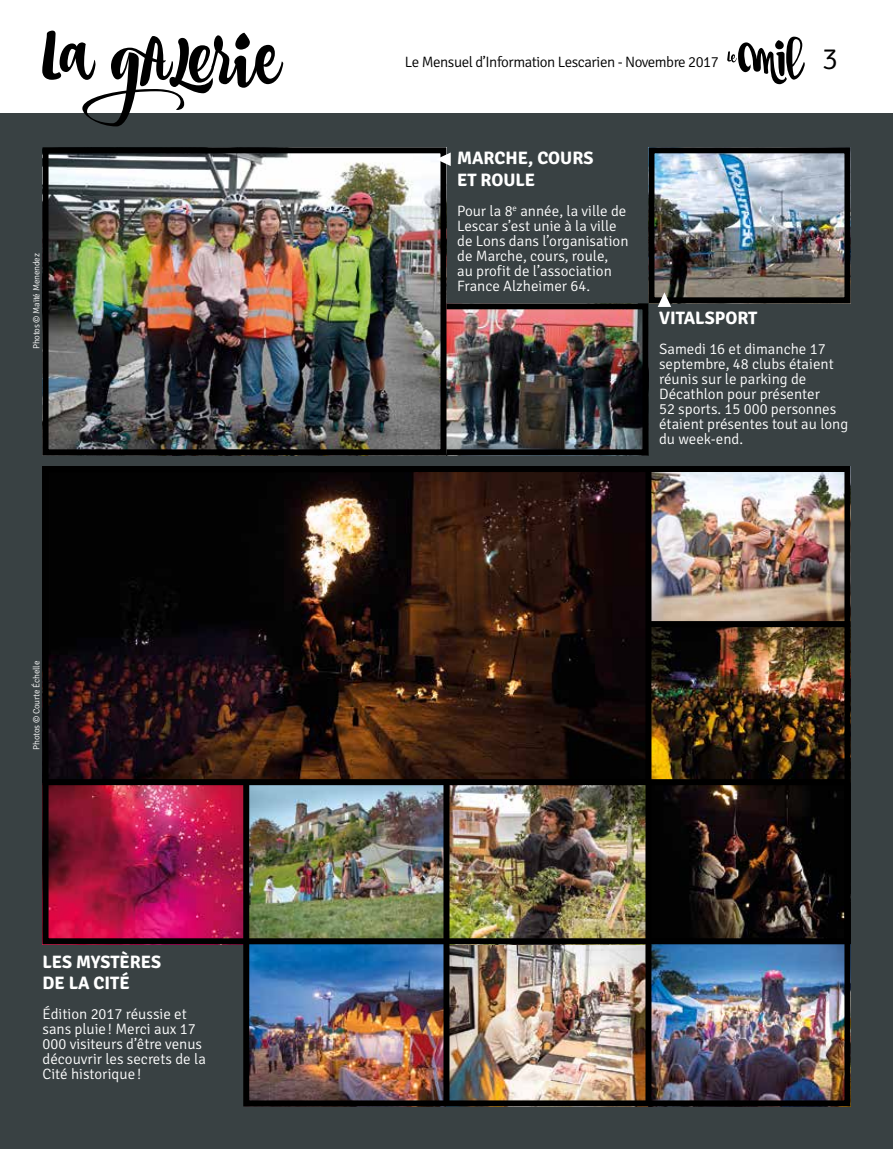
<style>
.page{position:relative;width:893px;height:1149px;background:#fff}
.page>*{position:absolute;margin:0;border:0;box-sizing:border-box;transform-origin:0 0}
.t1{font:87px "Coffe Break Script 1";color:#000}
.t2{font:300 30px "Signika";color:#000}
.t3{font:700 18px/21.6px "Signika";color:#fff}
.t4{font:300 15px/15px "Signika";color:#fff}
.t5{font:300 15px "Signika";letter-spacing:-.03em;color:#000}
.t6{font:300 9px "Signika";letter-spacing:-.02em;color:#fff}
</style>
<div class="page">
<div style="left:0;top:113px;width:893px;height:1035px;background:#394143"></div>
<img style="left:50px;top:785px;width:193px;height:152px">
<img style="left:250px;top:786px;width:193px;height:151px">
<img style="left:250px;top:944px;width:193px;height:155px">
<img style="left:651px;top:786px;width:192px;height:151px">
<img style="left:449px;top:944px;width:196px;height:155px">
<img style="left:449px;top:786px;width:196px;height:151px">
<img style="left:651px;top:944px;width:192px;height:155px">
<svg style="left:727px;top:37px;width:78px;height:47px"></svg>
<img style="left:50px;top:154px;width:389px;height:294px">
<img style="left:651px;top:473px;width:192px;height:148px">
<img style="left:655px;top:154px;width:188px;height:142px">
<img style="left:651px;top:627px;width:192px;height:152px">
<svg style="left:50px;top:473px;width:595px;height:306px;background:#25140f"></svg>
<img style="left:450px;top:310px;width:191px;height:138px">
<div style="left:43px;top:147px;width:403px;height:308px;border:6px solid #000"></div>
<div style="left:648px;top:147px;width:202px;height:156px;border:6px solid #000"></div>
<div style="left:43px;top:466px;width:807px;height:478px;border:6px solid #000"></div>
<div style="left:243px;top:779px;width:607px;height:327px;border:6px solid #000"></div>
<div style="left:443px;top:303px;width:205px;height:152px;border:6px solid #000"></div>
<div style="left:43px;top:779px;width:807px;height:6px;background:#000"></div>
<div style="left:648px;top:621px;width:202px;height:6px;background:#000"></div>
<div style="left:645px;top:468px;width:6px;height:635px;background:#000"></div>
<div style="left:443px;top:779px;width:6px;height:324px;background:#000"></div>
<svg style="left:436px;top:152px;width:15px;height:14px"></svg>
<svg style="left:658px;top:292px;width:13px;height:15px"></svg>
<h1 class="t1" style="left:43px;top:-11px;width:241px">La galerie</h1>
<p class="t6" style="left:31px;top:349px;width:97px;rotate:-90deg">Photos © Maïté Menendez</p>
<p class="t6" style="left:31px;top:749px;width:90px;rotate:-90deg">Photos © Courte Échelle</p>
<p class="t3" style="left:43px;top:950px;width:120px">LES MYSTÈRES<br>DE LA CITÉ</p>
<p class="t4" style="left:43px;top:1006px;width:165px">Édition 2017 réussie et sans pluie! Merci aux 17<br>000 visiteurs d’être venus découvrir les secrets de la<br>Cité historique!</p>
<p class="t5" style="left:405px;top:54px;width:315px">Le Mensuel d’Information Lescarien - Novembre 2017</p>
<h2 class="t2" style="left:822px;top:43px;width:17px">3</h2>
<p class="t3" style="left:457px;top:147px;width:138px">MARCHE, COURS<br>ET ROULE</p>
<p class="t4" style="left:457px;top:203px;width:173px">Pour la 8<sup>e</sup> année, la ville de<br>Lescar s’est unie à la ville de Lons dans l’organisation de Marche, cours, roule,<br>au profit de l’association<br>France Alzheimer 64.</p>
<p class="t3" style="left:659px;top:307px;width:100px">VITALSPORT</p>
<p class="t4" style="left:659px;top:341px;width:191px">Samedi 16 et dimanche 17 septembre, 48 clubs étaient réunis sur le parking de<br>Décathlon pour présenter<br>52 sports. 15 000 personnes étaient présentes tout au long du week-end.</p>
</div>
